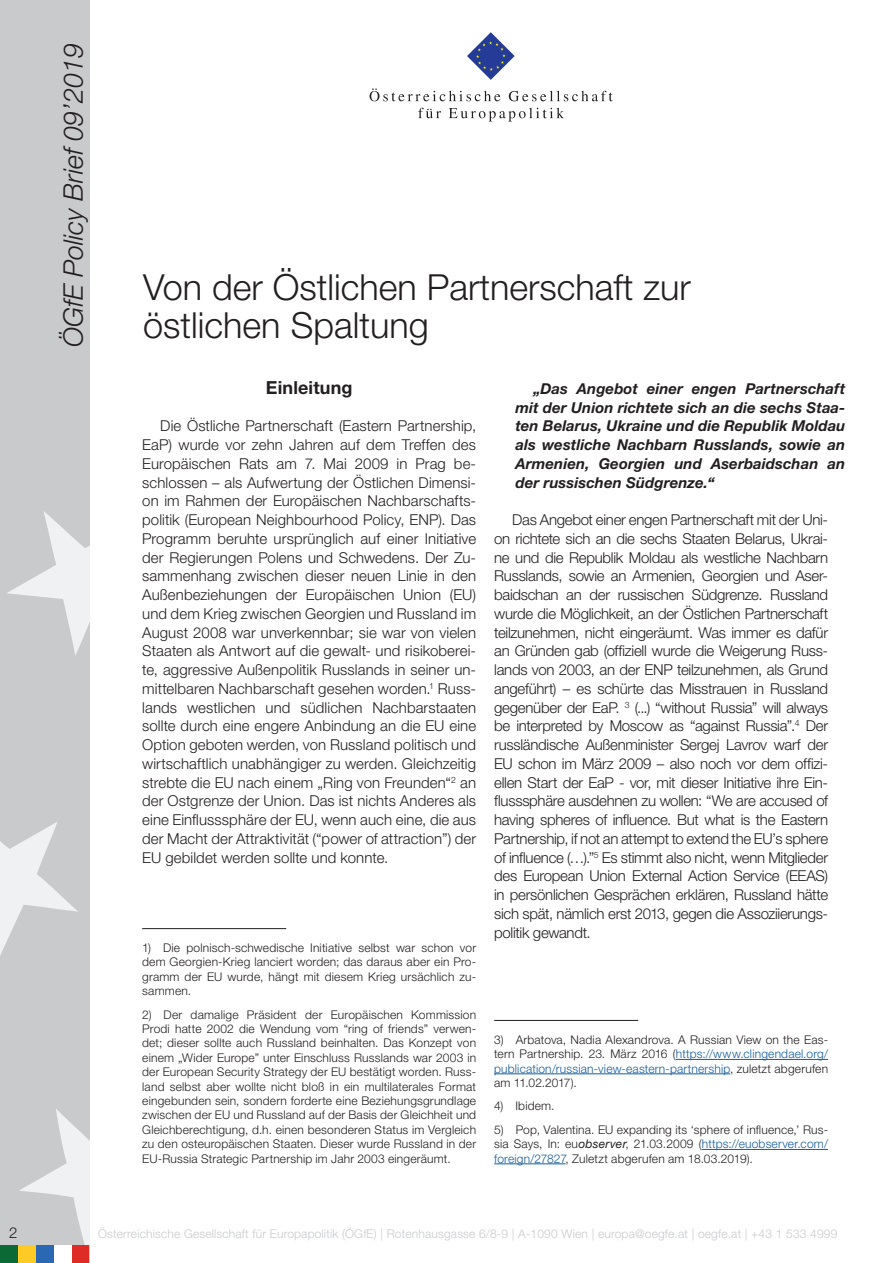
<style>
.page{position:relative;width:893px;height:1263px;background:#fff}
.page>*{position:absolute;margin:0;border:0;box-sizing:border-box;transform-origin:0 0}
.t1{font:300 36px/37.5px "Helvetica Neue LT Std";color:#231f20}
.t2{font:italic 300 27px "Helvetica Neue LT Std";color:#231f20}
.Zwischenüberschrift{font:700 18px "Helvetica Neue LT Std";letter-spacing:.005em;color:#231f20}
.Standard_Paragraph{font:300 15px/18.8px "Helvetica Neue LT Std";letter-spacing:-.015em;color:#231f20;text-align:justify}
.Standard_Paragraph-2{font:italic 700 15px/18.8px "Helvetica Neue LT Std";letter-spacing:.01em;color:#231f20;text-align:justify}
.Footnotes{font:300 12px/14.4px "Helvetica Neue LT Std";letter-spacing:.015em;color:#231f20;text-align:justify}
.t3{font:300 12px "Helvetica Neue LT Std";letter-spacing:.015em;color:#c9cacc}
.s1{color:#175d9e}
.s2{font-weight:400;font-style:italic}
</style>
<div class="page">
<div style="left:0;top:0;width:89px;height:1263px;background:#c9cacc"></div>
<svg style="left:19px;top:1109px;width:70px;height:136px"></svg>
<svg style="left:0;top:822px;width:78px;height:134px"></svg>
<svg style="left:7px;top:511px;width:82px;height:144px"></svg>
<div style="left:18px;top:1245px;width:18px;height:18px;background:#fecb26"></div>
<div style="left:36px;top:1245px;width:18px;height:18px;background:#2b68b3"></div>
<div style="left:71px;top:1245px;width:18px;height:18px;background:#de2b26"></div>
<div style="left:0;top:1245px;width:18px;height:18px;background:#0b6936"></div>
<div style="left:54px;top:1245px;width:17px;height:18px;background:#fff"></div>
<svg style="left:467px;top:32px;width:48px;height:48px"></svg>
<svg style="left:370px;top:88px;width:130px;height:13px"></svg>
<svg style="left:509px;top:91px;width:104px;height:10px"></svg>
<svg style="left:418px;top:108px;width:23px;height:10px"></svg>
<svg style="left:449px;top:108px;width:115px;height:14px"></svg>
<hr style="left:142px;top:928px;width:144px;height:1px;background:#231f20">
<hr style="left:494px;top:1020px;width:144px;height:1px;background:#231f20">
<hr style="left:676px;top:1059px;width:152px;height:1px;background:#175d9e">
<hr style="left:494px;top:1073px;width:236px;height:1px;background:#175d9e">
<hr style="left:702px;top:1149px;width:126px;height:1px;background:#175d9e">
<hr style="left:494px;top:1163px;width:72px;height:1px;background:#175d9e">
<h2 class="t2" style="left:57px;top:347px;width:305px;rotate:-90deg">ÖGfE Policy Brief 09’2019</h2>
<p class="t1" style="left:143px;top:268px;width:549px">Von der Östlichen Partnerschaft zur östlichen Spaltung</p>
<p class="Standard_Paragraph-2" style="left:515px;top:379px;width:332px;text-indent:18px">„Das Angebot einer engen Partnerschaft mit der Union richtete sich an die sechs Staa&shy;ten Belarus, Ukraine und die Republik Moldau als westliche Nachbarn Russlands, sowie an Armenien, Georgien und Aserbaidschan an der russischen Südgrenze.“</p>
<p class="Zwischenüberschrift" style="left:266px;top:376px;width:88px">Einleitung</p>
<p class="Standard_Paragraph" style="left:142px;top:416px;width:335px;text-indent:18px">Die Östliche Partnerschaft (Eastern Partnership, EaP) wurde vor zehn Jahren auf dem Treffen des Europäischen Rats am 7. Mai 2009 in Prag be&shy;schlossen – als Aufwertung der Östlichen Dimensi&shy;on im Rahmen der Europäischen Nachbarschafts&shy;politik (European Neighbourhood Policy, ENP). Das Programm beruhte ursprünglich auf einer Initiative der Regierungen Polens und Schwedens. Der Zu&shy;sammenhang zwischen dieser neuen Linie in den Außenbeziehungen der Europäischen Union (EU) und dem Krieg zwischen Georgien und Russland im August 2008 war unverkennbar; sie war von vielen Staaten als Antwort auf die gewalt- und risikoberei&shy;te, aggressive Außenpolitik Russlands in seiner un&shy;mittelbaren Nachbarschaft gesehen worden.<sup>1</sup> Russ&shy;lands westlichen und südlichen Nachbarstaaten sollte durch eine engere Anbindung an die EU eine Option geboten werden, von Russland politisch und wirtschaftlich unabhängiger zu werden. Gleichzeitig strebte die EU nach einem „Ring von Freunden“<sup>2</sup> an der Ostgrenze der Union. Das ist nichts Anderes als eine Einflusssphäre der EU, wenn auch eine, die aus der Macht der Attraktivität (“power of attraction”) der EU gebildet werden sollte und konnte.</p>
<p class="Standard_Paragraph" style="left:494px;top:510px;width:335px;text-indent:18px">Das Angebot einer engen Partnerschaft mit der Uni&shy;on richtete sich an die sechs Staaten Belarus, Ukrai&shy;ne und die Republik Moldau als westliche Nachbarn Russlands, sowie an Armenien, Georgien und Aser&shy;baidschan an der russischen Südgrenze. Russland wurde die Möglichkeit, an der Östlichen Partnerschaft teilzunehmen, nicht eingeräumt. Was immer es dafür an Gründen gab (offiziell wurde die Weigerung Russ&shy;lands von 2003, an der ENP teilzunehmen, als Grund angeführt) – es schürte das Misstrauen in Russland gegenüber der EaP. <sup>3</sup> (...) “without Russia” will always be interpreted by Moscow as “against Russia”.<sup>4</sup> Der russländische Außenminister Sergej Lavrov warf der EU schon im März 2009 – also noch vor dem offizi&shy;ellen Start der EaP - vor, mit dieser Initiative ihre Ein&shy;flusssphäre ausdehnen zu wollen: “We are accused of having spheres of influence. But what is the Eastern Partnership, if not an attempt to extend the EU’s sphere of influence (…).”<sup>5</sup> Es stimmt also nicht, wenn Mitglieder des European Union External Action Service (EEAS) in persönlichen Gesprächen erklären, Russland hätte sich spät, nämlich erst 2013, gegen die Assoziierungs&shy;politik gewandt.</p>
<p class="Footnotes" style="left:142px;top:940px;width:335px">1) Die polnisch-schwedische Initiative selbst war schon vor dem Georgien-Krieg lanciert worden; das daraus aber ein Pro&shy;gramm der EU wurde, hängt mit diesem Krieg ursächlich zu&shy;sammen.</p>
<p class="Footnotes" style="left:142px;top:1007px;width:335px">2) Der damalige Präsident der Europäischen Kommission Prodi hatte 2002 die Wendung vom “ring of friends” verwen&shy;det; dieser sollte auch Russland beinhalten. Das Konzept von einem „Wider Europe” unter Einschluss Russlands war 2003 in der European Security Strategy der EU bestätigt worden. Russ&shy;land selbst aber wollte nicht bloß in ein multilaterales Format eingebunden sein, sondern forderte eine Beziehungsgrundlage zwischen der EU und Russland auf der Basis der Gleichheit und Gleichberechtigung, d.h. einen besonderen Status im Vergleich zu den osteuropäischen Staaten. Dieser wurde Russland in der EU-Russia Strategic Partnership im Jahr 2003 eingeräumt.</p>
<p class="Footnotes" style="left:494px;top:1032px;width:335px">3) Arbatova, Nadia Alexandrova. A Russian View on the Eas&shy;tern Partnership. 23. März 2016 (<span class="s1">https://www.clingendael.org/ publication/russian-view-eastern-partnership</span>, zuletzt abgerufen am 11.02.2017).</p>
<p class="Footnotes" style="left:494px;top:1099px;width:62px">4) Ibidem.</p>
<p class="Footnotes" style="left:494px;top:1122px;width:335px">5) Pop, Valentina. EU expanding its ‘sphere of influence,’ Rus&shy;sia Says, In: eu<span class="s2">observer</span>, 21.03.2009 (<span class="s1">https://euobserver.com/ foreign/27827</span>, Zuletzt abgerufen am 18.03.2019).</p>
<p class="Standard_Paragraph" style="left:9px;top:1222px;width:10px">2</p>
<p class="t3" style="left:98px;top:1226px;width:741px">Österreichische Gesellschaft für Europapolitik (ÖGfE) | Rotenhausgasse 6/8-9 | A-1090 Wien | europa@oegfe.at | oegfe.at | +43 1 533 4999</p>
</div>
